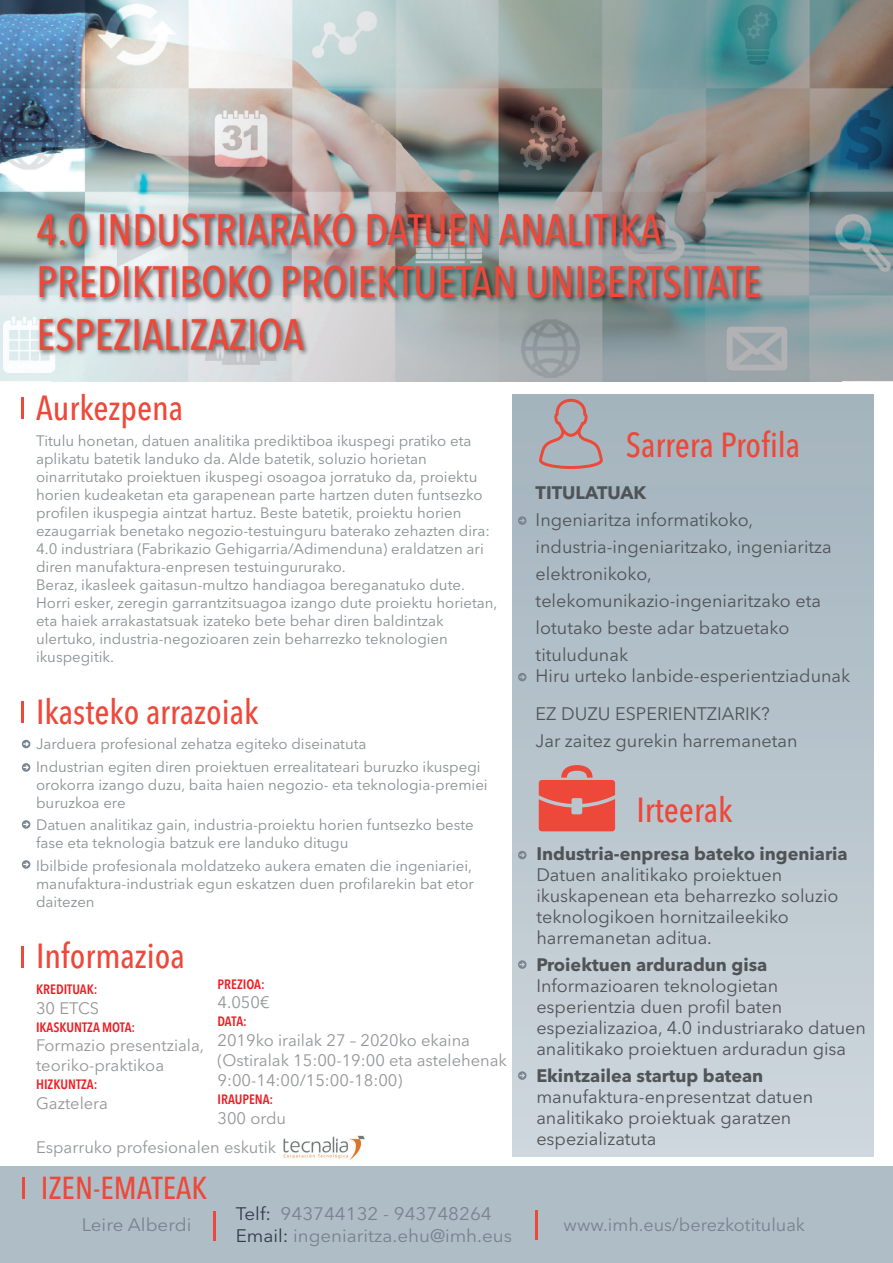
<style>
.page{position:relative;width:893px;height:1263px;background:#fff}
.page>*{position:absolute;margin:0;border:0;box-sizing:border-box;transform-origin:0 0}
.t1{font:500 condensed 43.5px/52.2px "Avenir Next LT Pro";color:#ed4839}
.t2{font:500 condensed 34.5px "Avenir Next LT Pro";color:#ed4839}
.t3{font:500 condensed 31.5px "Avenir Next LT Pro";color:#ed4839}
.t4{font:18px/21px "Avenir Next LT Pro";color:#505457}
.t5{font:700 18px "Avenir Next LT Pro";color:#505457}
.t6{font:18px/21.6px "Avenir Next LT Pro";color:#77838e;scale:1.04 1}
.t7{font:18px "Avenir Next LT Pro";color:#77838e}
.t8{font:16.5px/19.8px "Avenir Next LT Pro";color:#939598}
.t9{font:15px/18px "Avenir Next LT Pro";color:#8a8f93}
.t10{font:600 condensed 13.5px "Avenir Next LT Pro";color:#ee1d23}
.s1{color:#313e4a}
</style>
<div class="page">
<img style="left:0;top:0;width:420px;height:238px">
<img style="left:420px;top:0;width:420px;height:204px">
<img style="left:840px;top:0;width:53px;height:381px">
<img style="left:0;top:238px;width:52px;height:143px">
<img style="left:52px;top:369px;width:789px;height:12px">
<img style="left:32px;top:204px;width:847px;height:165px">
<div style="left:513px;top:394px;width:360px;height:762px;background:linear-gradient(to bottom,#a2b3bd,#ced7dd)"></div>
<svg style="left:22px;top:860px;width:8px;height:9px"></svg>
<svg style="left:22px;top:740px;width:8px;height:8px"></svg>
<svg style="left:22px;top:763px;width:8px;height:9px"></svg>
<svg style="left:22px;top:820px;width:8px;height:9px"></svg>
<hr style="left:21px;top:701px;width:2px;height:22px;background:#ed4839">
<hr style="left:21px;top:398px;width:2px;height:21px;background:#ed4839">
<svg style="left:518px;top:851px;width:8px;height:8px"></svg>
<svg style="left:518px;top:960px;width:8px;height:9px"></svg>
<svg style="left:518px;top:1071px;width:8px;height:9px"></svg>
<svg style="left:539px;top:765px;width:76px;height:66px"></svg>
<svg style="left:518px;top:516px;width:8px;height:9px"></svg>
<svg style="left:518px;top:673px;width:8px;height:8px"></svg>
<svg style="left:538px;top:397px;width:66px;height:101px"></svg>
<hr style="left:21px;top:946px;width:2px;height:22px;background:#ed4839">
<div style="left:0;top:1167px;width:893px;height:96px;background:#afbdc6"></div>
<hr style="left:23px;top:1177px;width:2px;height:21px;background:#ed4839">
<hr style="left:213px;top:1211px;width:2px;height:29px;background:#ed4839">
<hr style="left:535px;top:1210px;width:2px;height:29px;background:#ed4839">
<img style="left:283px;top:1136px;width:82px;height:24px">
<h1 class="t1" style="left:37px;top:204px;width:726px">4.0 INDUSTRIARAKO DATUEN ANALITIKA<br>PREDIKTIBOKO PROIEKTUETAN UNIBERTSITATE<br>ESPEZIALIZAZIOA</h1>
<h2 class="t2" style="left:36px;top:387px;width:149px">Aurkezpena</h2>
<p class="t9" style="left:36px;top:432px;width:463px">Titulu honetan, datuen analitika prediktiboa ikuspegi pratiko eta aplikatu batetik landuko da. Alde batetik, soluzio horietan oinarritutako proiektuen ikuspegi osoagoa jorratuko da, proiektu horien kudeaketan eta garapenean parte hartzen duten funtsezko profilen ikuspegia aintzat hartuz. Beste batetik, proiektu horien ezaugarriak benetako negozio-testuinguru baterako zehazten dira:<br>4.0 industriara (Fabrikazio Gehigarria/Adimenduna) eraldatzen ari diren manufaktura-enpresen testuingururako.<br>Beraz, ikasleek gaitasun-multzo handiagoa bereganatuko dute.<br>Horri esker, zeregin garrantzitsuagoa izango dute proiektu horietan, eta haiek arrakastatsuak izateko bete behar diren baldintzak ulertuko, industria-negozioaren zein beharrezko teknologien ikuspegitik.</p>
<h2 class="t2" style="left:36px;top:691px;width:224px">Ikasteko arrazoiak</h2>
<p class="t9" style="left:36px;top:733px;width:446px;line-height:22.5px">Jarduera profesional zehatza egiteko diseinatuta<br>Industrian egiten diren proiektuen errealitateari buruzko ikuspegi</p>
<p class="t9" style="left:36px;top:775px;width:453px">orokorra izango duzu, baita haien negozio- eta teknologia-premiei buruzkoa ere</p>
<p class="t9" style="left:36px;top:816px;width:439px">Datuen analitikaz gain, industria-proiektu horien funtsezko beste fase eta teknologia batzuk ere landuko ditugu</p>
<p class="t9" style="left:36px;top:856px;width:439px">Ibilbide profesionala moldatzeko aukera ematen die ingeniariei, manufaktura-industriak egun eskatzen duen profilarekin bat etor daitezen</p>
<h2 class="t2" style="left:36px;top:935px;width:150px">Informazioa</h2>
<p class="t10" style="left:36px;top:981px;width:63px">KREDITUAK:</p>
<p class="t8" style="left:36px;top:998px;width:65px">30 ETCS</p>
<p class="t10" style="left:36px;top:1018px;width:101px">IKASKUNTZA MOTA:</p>
<p class="t8" style="left:36px;top:1036px;width:170px">Formazio presentziala, teoriko-praktikoa</p>
<p class="t10" style="left:36px;top:1076px;width:63px">HIZKUNTZA:</p>
<p class="t8" style="left:36px;top:1093px;width:73px">Gaztelera</p>
<p class="t10" style="left:218px;top:975px;width:49px">PREZIOA:</p>
<p class="t8" style="left:218px;top:992px;width:54px">4.050€</p>
<p class="t10" style="left:218px;top:1013px;width:31px">DATA:</p>
<p class="t8" style="left:218px;top:1030px;width:291px">2019ko irailak 27 – 2020ko ekaina (Ostiralak 15:00-19:00 eta astelehenak<br>9:00-14:00/15:00-18:00)</p>
<p class="t10" style="left:218px;top:1091px;width:57px">IRAUPENA:</p>
<p class="t8" style="left:218px;top:1108px;width:70px">300 ordu</p>
<p class="t8" style="left:36px;top:1137px;width:242px">Esparruko profesionalen eskutik</p>
<h2 class="t2" style="left:626px;top:424px;width:176px">Sarrera Profila</h2>
<p class="t5" style="left:536px;top:481px;width:112px">TITULATUAK</p>
<p class="t4" style="left:536px;top:506px;width:298px;line-height:27px">Ingeniaritza informatikoko, industria-ingeniaritzako, ingeniaritza elektronikoko, telekomunikazio-ingeniaritzako eta lotutako beste adar batzuetako tituludunak</p>
<p class="t4" style="left:536px;top:657px;width:316px;line-height:38.1px">Hiru urteko lanbide-esperientziadunak<br>EZ DUZU ESPERIENTZIARIK?</p>
<p class="t4" style="left:536px;top:731px;width:263px">Jar zaitez gurekin harremanetan</p>
<h2 class="t2" style="left:636px;top:789px;width:98px">Irteerak</h2>
<p class="t5" style="left:536px;top:843px;width:313px">Industria-enpresa bateko ingeniaria</p>
<p class="t4" style="left:536px;top:864px;width:304px">Datuen analitikako proiektuen ikuskapenean eta beharrezko soluzio teknologikoen hornitzaileekiko harremanetan aditua.</p>
<p class="t5" style="left:536px;top:954px;width:233px">Proiektuen arduradun gisa</p>
<p class="t4" style="left:536px;top:975px;width:331px">Informazioaren teknologietan esperientzia duen profil baten espezializazioa, 4.0 industriarako datuen analitikako proiektuen arduradun gisa</p>
<p class="t5" style="left:536px;top:1065px;width:228px">Ekintzailea startup batean</p>
<p class="t4" style="left:536px;top:1086px;width:278px">manufaktura-enpresentzat datuen analitikako proiektuak garatzen espezializatuta</p>
<h3 class="t3" style="left:41px;top:1169px;width:168px">IZEN-EMATEAK</h3>
<p class="t6" style="left:82px;top:1213px;width:107px">Leire Alberdi</p>
<p class="t6" style="left:236px;top:1203px;width:267px"><span class="s1">Telf:</span> 943744132 - 943748264<br><span class="s1">Email:</span> ingeniaritza.ehu@imh.eus</p>
<p class="t7" style="left:564px;top:1214px;width:243px">www.imh.eus/berezkotituluak</p>
</div>
